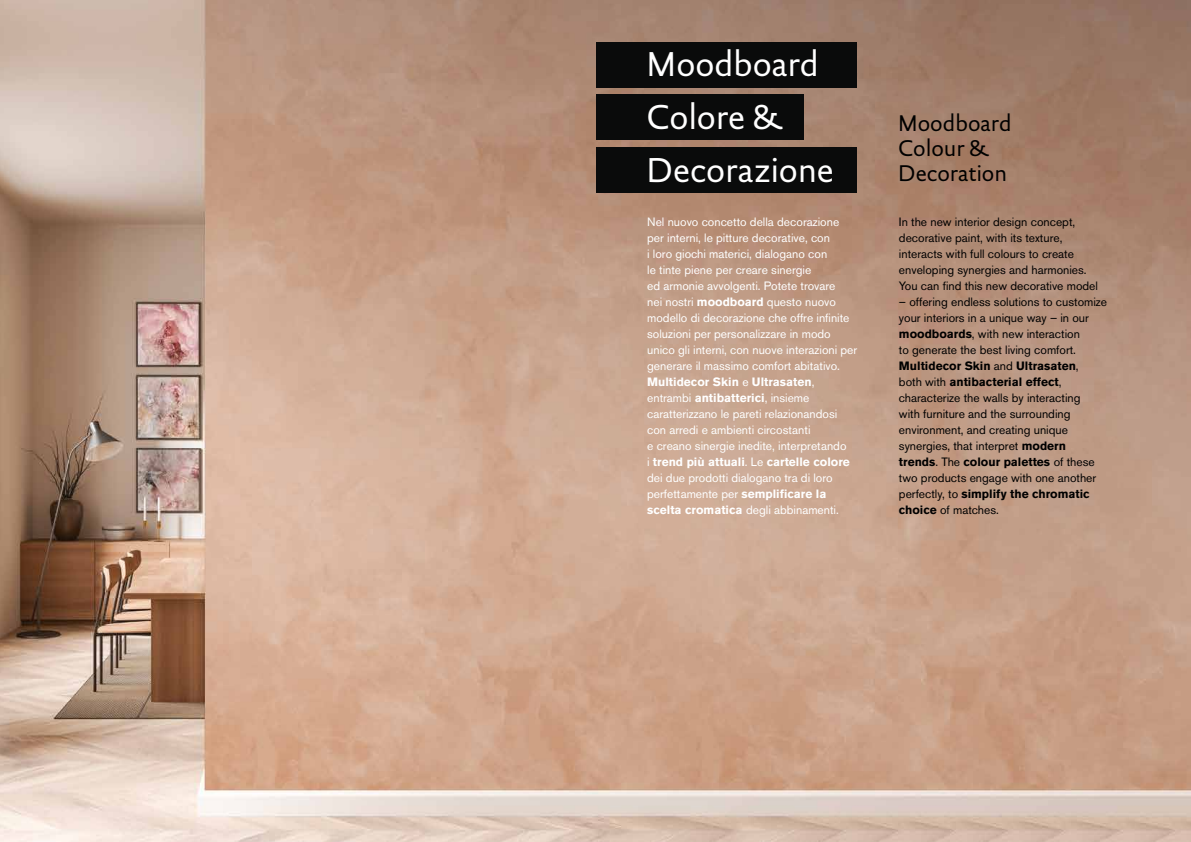
<style>
.page{position:relative;width:1191px;height:842px;background:#fff}
.page>*{position:absolute;margin:0;border:0;box-sizing:border-box;transform-origin:0 0}
.t1{font:35px/53px "DTL Documenta Sans T";color:#fff}
.t2{font:23px/25px "DTL Documenta Sans T";color:#000}
.t3{font:12px/16px "Akzidenz Grotesk Std";color:#fff}
.t4{font:12px/16px "Akzidenz Grotesk Std";color:#000}
.s1{font-weight:700}
</style>
<div class="page">
<img style="left:0;top:0;width:1191px;height:842px">
<div style="left:596px;top:43px;width:261px;height:45px;background:#0a0b0b"></div>
<div style="left:596px;top:95px;width:207px;height:45px;background:#0a0b0b"></div>
<div style="left:596px;top:147px;width:261px;height:45px;background:#0a0b0b"></div>
<h1 class="t1" style="left:646px;top:37px;width:189px">Moodboard<br>Colore &amp;<br>Decorazione</h1>
<p class="t3" style="left:647px;top:214px;width:212px">Nel nuovo concetto della decorazione per interni, le pitture decorative, con<br>i loro giochi materici, dialogano con<br>le tinte piene per creare sinergie<br>ed armonie avvolgenti. Potete trovare<br>nei nostri <span class="s1">moodboard</span> questo nuovo modello di decorazione che offre infinite soluzioni per personalizzare in modo unico gli interni, con nuove interazioni per generare il massimo comfort abitativo.<br><span class="s1">Multidecor Skin</span> e <span class="s1">Ultrasaten</span>, entrambi <span class="s1">antibatterici</span>, insieme caratterizzano le pareti relazionandosi con arredi e ambienti circostanti<br>e creano sinergie inedite, interpretando<br>i <span class="s1">trend più attuali</span>. Le <span class="s1">cartelle colore </span>dei due prodotti dialogano tra di loro perfettamente per <span class="s1">semplificare la scelta cromatica</span> degli abbinamenti.</p>
<p class="t4" style="left:899px;top:214px;width:201px">In the new interior design concept, decorative paint, with its texture, interacts with full colours to create enveloping synergies and harmonies.<br>You can find this new decorative model</p>
<h2 class="t2" style="left:898px;top:111px;width:115px">Moodboard<br>Colour &amp;<br>Decoration</h2>
<p class="t4" style="left:899px;top:293px;width:210px">– offering endless solutions to customize your interiors in a unique way – in our <span class="s1">moodboards</span>, with new interaction<br>to generate the best living comfort.<br><span class="s1">Multidecor Skin</span> and <span class="s1">Ultrasaten</span>,<br>both with <span class="s1">antibacterial effect</span>, characterize the walls by interacting<br>with furniture and the surrounding environment, and creating unique synergies, that interpret <span class="s1">modern trends</span>. The <span class="s1">colour palettes</span> of these two products engage with one another perfectly, to <span class="s1">simplify the chromatic choice</span> of matches.</p>
</div>
